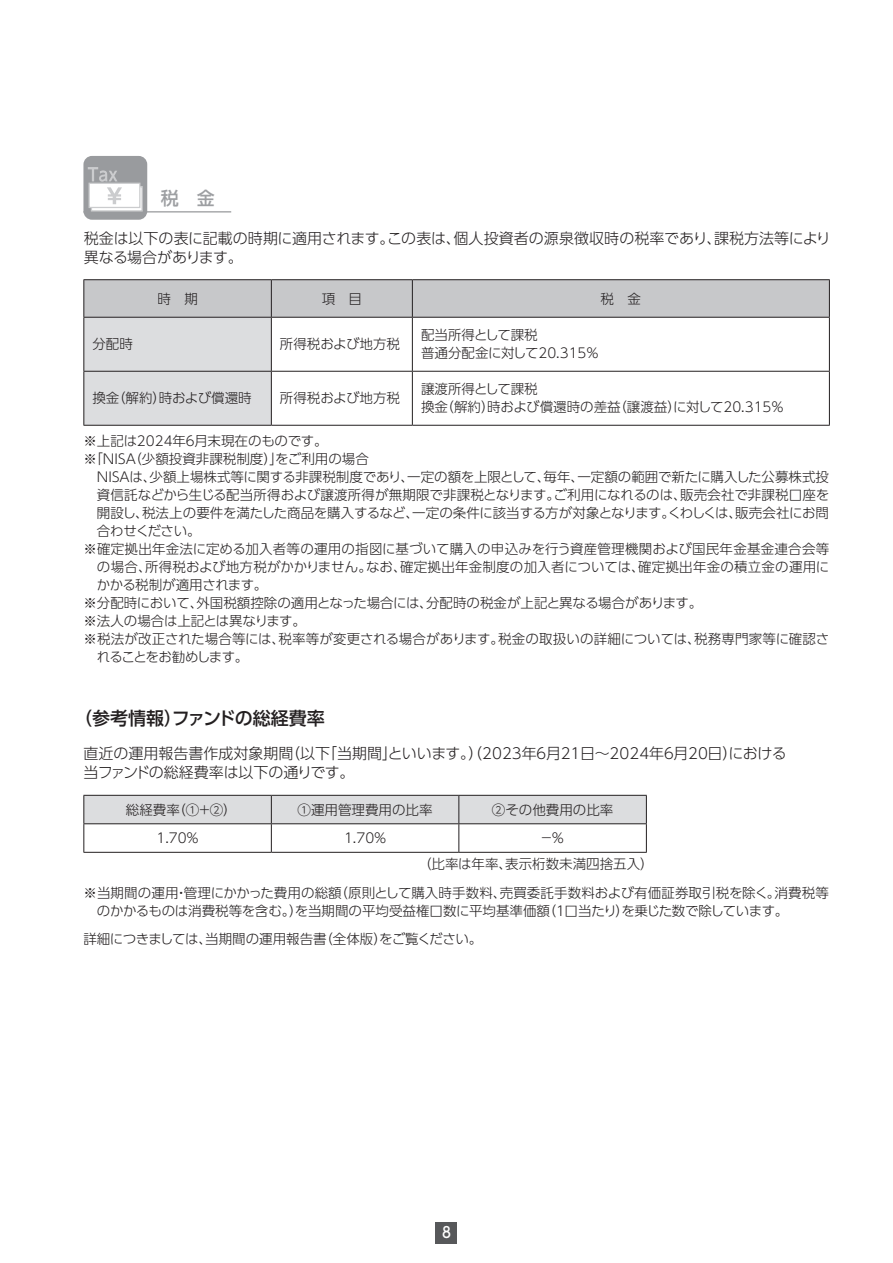
<style>
.page{position:relative;width:893px;height:1263px;background:#fff}
.page>*{position:absolute;margin:0;border:0;box-sizing:border-box;transform-origin:0 0}
.t1{font:500 18px "UD Shin Go Pro";color:#231f20}
.t2{font:500 18px "UD Shin Go Pro";color:#9d9fa2}
.t3{font:300 15px/18.8px "UD Shin Go Pro";color:#231f20}
.t4{font:500 15px "UD Shin Go Pro";color:#fff;scale:.9 1}
.t5{font:300 13.5px/18px "UD Shin Go Pro";color:#231f20}
.t6{font:300 13.5px "UD Shin Go Pro";letter-spacing:-.02em;color:#231f20}
.t7{font:300 13.5px "UD Shin Go Pro";letter-spacing:-.035em;color:#231f20}
.t8{font:300 13.5px "UD Shin Go Pro";letter-spacing:-.085em;color:#231f20}
.t9{font:300 13.5px "UD Shin Go Pro";letter-spacing:-.04em;color:#231f20}
</style>
<div class="page">
<div style="left:436px;top:1222px;width:21px;height:21px;background:#57585a"></div>
<hr style="left:83px;top:211px;width:148px;height:1px;background:#999b9e">
<div style="left:83px;top:156px;width:64px;height:64px;background:#999b9e;border-radius:9px"></div>
<div style="left:91px;top:187px;width:51px;height:24px;background:linear-gradient(to right,#fff,#fff)"></div>
<div style="left:91px;top:186px;width:52px;height:26px;border:1px solid #cbccce"></div>
<div style="left:89px;top:183px;width:51px;height:24px;background:#fff"></div>
<div style="left:89px;top:183px;width:51px;height:25px;border:1px solid #cbccce"></div>
<svg style="left:88px;top:167px;width:34px;height:37px"></svg>
<svg style="left:84px;top:280px;width:745px;height:145px"></svg>
<hr style="left:83px;top:279px;width:188px;height:1px;background:#231f20">
<hr style="left:83px;top:280px;width:1px;height:37px;background:#231f20">
<hr style="left:271px;top:279px;width:141px;height:1px;background:#231f20">
<hr style="left:271px;top:280px;width:1px;height:37px;background:#231f20">
<hr style="left:412px;top:279px;width:418px;height:1px;background:#231f20">
<hr style="left:412px;top:280px;width:1px;height:37px;background:#231f20">
<hr style="left:829px;top:280px;width:1px;height:37px;background:#231f20">
<hr style="left:83px;top:317px;width:188px;height:1px;background:#231f20">
<hr style="left:83px;top:318px;width:1px;height:53px;background:#231f20">
<hr style="left:271px;top:317px;width:141px;height:1px;background:#231f20">
<hr style="left:271px;top:318px;width:1px;height:53px;background:#231f20">
<hr style="left:412px;top:317px;width:418px;height:1px;background:#231f20">
<hr style="left:412px;top:318px;width:1px;height:53px;background:#231f20">
<hr style="left:829px;top:318px;width:1px;height:53px;background:#231f20">
<hr style="left:83px;top:371px;width:188px;height:1px;background:#231f20">
<hr style="left:83px;top:372px;width:1px;height:53px;background:#231f20">
<hr style="left:271px;top:371px;width:141px;height:1px;background:#231f20">
<hr style="left:271px;top:372px;width:1px;height:53px;background:#231f20">
<hr style="left:412px;top:371px;width:418px;height:1px;background:#231f20">
<hr style="left:412px;top:372px;width:1px;height:53px;background:#231f20">
<hr style="left:829px;top:372px;width:1px;height:53px;background:#231f20">
<hr style="left:83px;top:425px;width:188px;height:1px;background:#231f20">
<hr style="left:271px;top:425px;width:141px;height:1px;background:#231f20">
<hr style="left:412px;top:425px;width:418px;height:1px;background:#231f20">
<svg style="left:83px;top:795px;width:564px;height:57px"></svg>
<hr style="left:83px;top:852px;width:188px;height:1px;background:#231f20">
<hr style="left:271px;top:852px;width:188px;height:1px;background:#231f20">
<hr style="left:459px;top:852px;width:188px;height:1px;background:#231f20">
<h1 class="t2" style="left:161px;top:184px;width:55px">税　金</h1>
<p class="t3" style="left:84px;top:229px;width:749px">税金は以下の表に記載の時期に適用されます。この表は、個人投資者の源泉徴収時の税率であり、課税方法等により異なる場合があります。</p>
<p class="t5" style="left:157px;top:289px;width:42px">時　期</p>
<p class="t5" style="left:322px;top:289px;width:42px">項　目</p>
<p class="t5" style="left:601px;top:289px;width:42px">税　金</p>
<p class="t5" style="left:92px;top:335px;width:42px">分配時</p>
<p class="t5" style="left:280px;top:335px;width:122px">所得税および地方税</p>
<p class="t5" style="left:421px;top:326px;width:180px">配当所得として課税<br>普通分配金に対して20.315％</p>
<p class="t5" style="left:92px;top:389px;width:161px">換金（解約）時および償還時</p>
<p class="t5" style="left:280px;top:389px;width:122px">所得税および地方税</p>
<p class="t5" style="left:421px;top:380px;width:365px">譲渡所得として課税<br>換金（解約）時および償還時の差益（譲渡益）に対して20.315％</p>
<p class="t6" style="left:83px;top:430px;width:246px">※上記は2024年６月末現在のものです。</p>
<p class="t5" style="left:83px;top:449px;width:287px">※「ＮＩＳＡ（少額投資非課税制度）」をご利用の場合</p>
<p class="t5" style="left:96px;top:467px;width:735px">ＮＩＳＡは、少額上場株式等に関する非課税制度であり、一定の額を上限として、毎年、一定額の範囲で新たに購入した公募株式投</p>
<p class="t5" style="left:97px;top:485px;width:734px">資信託などから生じる配当所得および譲渡所得が無期限で非課税となります。ご利用になれるのは、販売会社で非課税口座を</p>
<p class="t6" style="left:97px;top:502px;width:734px">開設し、税法上の要件を満たした商品を購入するなど、一定の条件に該当する方が対象となります。くわしくは、販売会社にお問</p>
<p class="t9" style="left:97px;top:520px;width:105px">合わせください。</p>
<p class="t5" style="left:83px;top:539px;width:747px">※確定拠出年金法に定める加入者等の運用の指図に基づいて購入の申込みを行う資産管理機関および国民年金基金連合会等</p>
<p class="t5" style="left:97px;top:557px;width:734px">の場合、所得税および地方税がかかりません。なお、確定拠出年金制度の加入者については、確定拠出年金の積立金の運用に</p>
<p class="t7" style="left:97px;top:574px;width:172px">かかる税制が適用されます。</p>
<p class="t5" style="left:83px;top:593px;width:620px">※分配時において、外国税額控除の適用となった場合には、分配時の税金が上記と異なる場合があります。</p>
<p class="t6" style="left:83px;top:610px;width:224px">※法人の場合は上記とは異なります。</p>
<p class="t5" style="left:83px;top:629px;width:747px">※税法が改正された場合等には、税率等が変更される場合があります。税金の取扱いの詳細については、税務専門家等に確認さ</p>
<p class="t8" style="left:97px;top:646px;width:153px">れることをお勧めします。</p>
<h1 class="t1" style="left:74px;top:704px;width:252px">（参考情報）ファンドの総経費率</h1>
<p class="t3" style="left:83px;top:744px;width:705px">直近の運用報告書作成対象期間（以下「当期間」といいます。）（2023年６月21日～2024年６月20日）における当ファンドの総経費率は以下の通りです。</p>
<p class="t5" style="left:126px;top:800px;width:112px">総経費率（①＋②）</p>
<p class="t5" style="left:298px;top:800px;width:137px">①運用管理費用の比率</p>
<p class="t5" style="left:492px;top:800px;width:123px">②その他費用の比率</p>
<p class="t5" style="left:157px;top:828px;width:44px">1.70％</p>
<p class="t5" style="left:344px;top:828px;width:44px">1.70％</p>
<p class="t5" style="left:418px;top:824px;width:237px;line-height:26.2px;text-indent:122px">－％<br>（比率は年率、表示桁数未満四捨五入）</p>
<p class="t5" style="left:97px;top:883px;width:733px;text-indent:-14px">※当期間の運用・管理にかかった費用の総額（原則として購入時手数料、売買委託手数料および有価証券取引税を除く。消費税等のかかるものは消費税等を含む。）を当期間の平均受益権口数に平均基準価額（１口当たり）を乗じた数で除しています。</p>
<p class="t5" style="left:83px;top:930px;width:400px">詳細につきましては、当期間の運用報告書（全体版）をご覧ください。</p>
<p class="t4" style="left:442px;top:1220px;width:11px">8</p>
</div>
